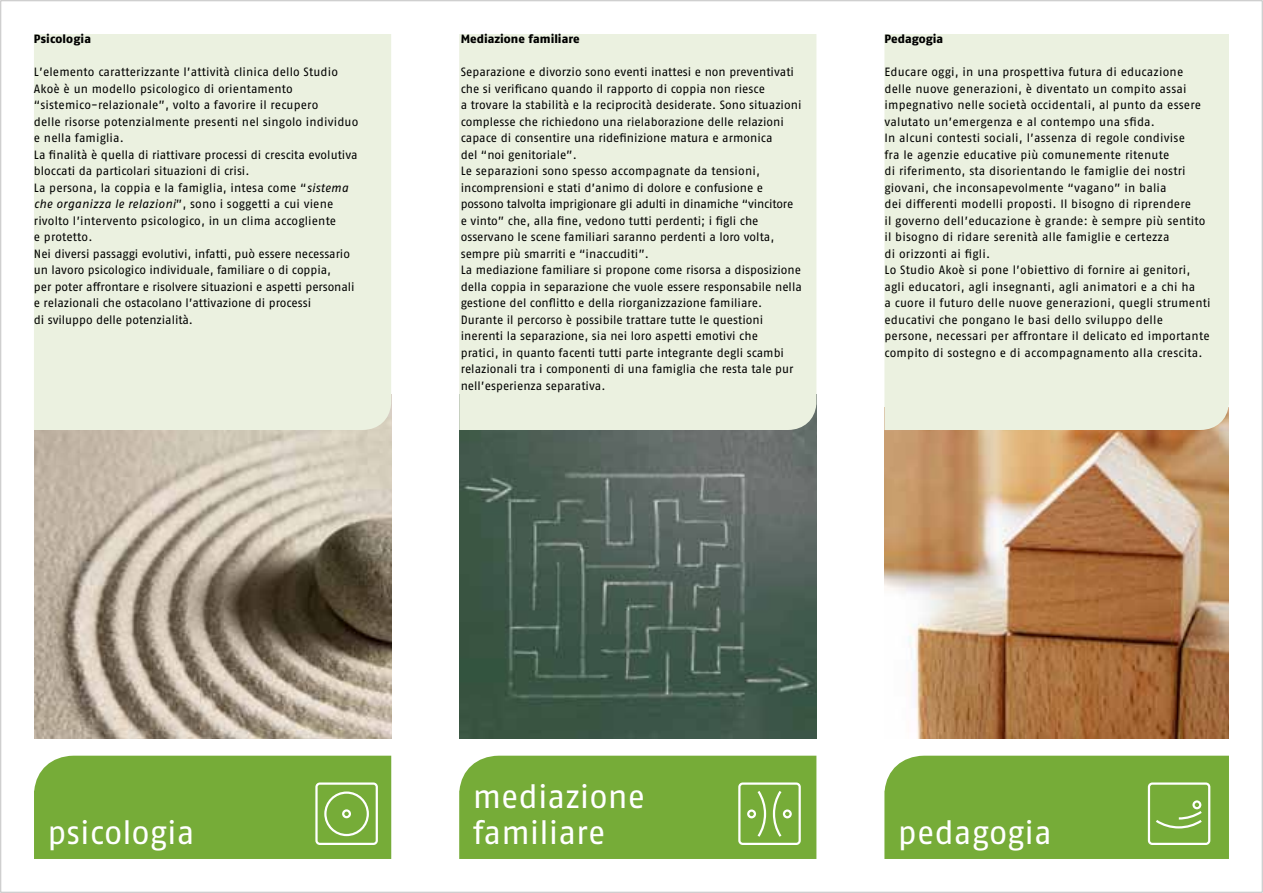
<style>
.page{position:relative;width:1263px;height:893px;background:#fff}
.page>*{position:absolute;margin:0;border:0;box-sizing:border-box;transform-origin:0 0}
.t1{font:33px/36px "Fago No Regular LF Roman";color:#fff}
.t2{font:12px/16.5px "Fago No Regular Tf Roman";color:#000}
.t3{font:12px "Fago No Exb Lf Roman";color:#000}
.s1{font-family:"Fago No";font-style:italic}
</style>
<div class="page">
<img style="left:34px;top:430px;width:357px;height:309px">
<img style="left:884px;top:430px;width:345px;height:309px">
<img style="left:459px;top:430px;width:357px;height:309px">
<div style="left:34px;top:34px;width:357px;height:396px;background:#ebf1e0"></div>
<div style="left:459px;top:34px;width:357px;height:396px;background:#ebf1e0"></div>
<div style="left:884px;top:34px;width:345px;height:396px;background:#ebf1e0"></div>
<div style="left:34px;top:756px;width:357px;height:103px;background:#76ac38"></div>
<div style="left:459px;top:756px;width:357px;height:103px;background:#76ac38"></div>
<div style="left:884px;top:756px;width:345px;height:103px;background:#76ac38"></div>
<p class="t3" style="left:34px;top:32px;width:59px">Psicologia</p>
<p class="t2" style="left:34px;top:64px;width:326px">L’elemento caratterizzante l’attività clinica dello Studio Akoè è un modello psicologico di orientamento “sistemico-relazionale”, volto a favorire il recupero<br>delle risorse potenzialmente presenti nel singolo individuo e nella famiglia.<br>La finalità è quella di riattivare processi di crescita evolutiva bloccati da particolari situazioni di crisi.<br>La persona, la coppia e la famiglia, intesa come “<span class="s1">sistema che organizza le relazioni</span>”, sono i soggetti a cui viene rivolto l’intervento psicologico, in un clima accogliente<br>e protetto.<br>Nei diversi passaggi evolutivi, infatti, può essere necessario un lavoro psicologico individuale, familiare o di coppia,<br>per poter affrontare e risolvere situazioni e aspetti personali e relazionali che ostacolano l’attivazione di processi<br>di sviluppo delle potenzialità.</p>
<p class="t3" style="left:461px;top:32px;width:120px">Mediazione familiare</p>
<p class="t2" style="left:461px;top:64px;width:343px">Separazione e divorzio sono eventi inattesi e non preventivati che si verificano quando il rapporto di coppia non riesce<br>a trovare la stabilità e la reciprocità desiderate. Sono situazioni complesse che richiedono una rielaborazione delle relazioni capace di consentire una ridefinizione matura e armonica<br>del “noi genitoriale”.<br>Le separazioni sono spesso accompagnate da tensioni, incomprensioni e stati d’animo di dolore e confusione e possono talvolta imprigionare gli adulti in dinamiche “vincitore e vinto” che, alla fine, vedono tutti perdenti; i figli che osservano le scene familiari saranno perdenti a loro volta, sempre più smarriti e “inaccuditi”.<br>La mediazione familiare si propone come risorsa a disposizione della coppia in separazione che vuole essere responsabile nella gestione del conflitto e della riorganizzazione familiare.<br>Durante il percorso è possibile trattare tutte le questioni inerenti la separazione, sia nei loro aspetti emotivi che<br>pratici, in quanto facenti tutti parte integrante degli scambi relazionali tra i componenti di una famiglia che resta tale pur nell’esperienza separativa.</p>
<p class="t3" style="left:884px;top:32px;width:60px">Pedagogia</p>
<p class="t2" style="left:884px;top:64px;width:328px">Educare oggi, in una prospettiva futura di educazione delle nuove generazioni, è diventato un compito assai impegnativo nelle società occidentali, al punto da essere valutato un’emergenza e al contempo una sfida.<br>In alcuni contesti sociali, l’assenza di regole condivise<br>fra le agenzie educative più comunemente ritenute<br>di riferimento, sta disorientando le famiglie dei nostri giovani, che inconsapevolmente “vagano” in balia<br>dei differenti modelli proposti. Il bisogno di riprendere<br>il governo dell’educazione è grande: è sempre più sentito il bisogno di ridare serenità alle famiglie e certezza<br>di orizzonti ai figli.<br>Lo Studio Akoè si pone l’obiettivo di fornire ai genitori, agli educatori, agli insegnanti, agli animatori e a chi ha<br>a cuore il futuro delle nuove generazioni, quegli strumenti educativi che pongano le basi dello sviluppo delle persone, necessari per affrontare il delicato ed importante compito di sostegno e di accompagnamento alla crescita.</p>
<h1 class="t1" style="left:48px;top:814px;width:149px">psicologia</h1>
<h1 class="t1" style="left:473px;top:778px;width:174px">mediazione familiare</h1>
<h1 class="t1" style="left:898px;top:814px;width:155px">pedagogia</h1>
</div>
